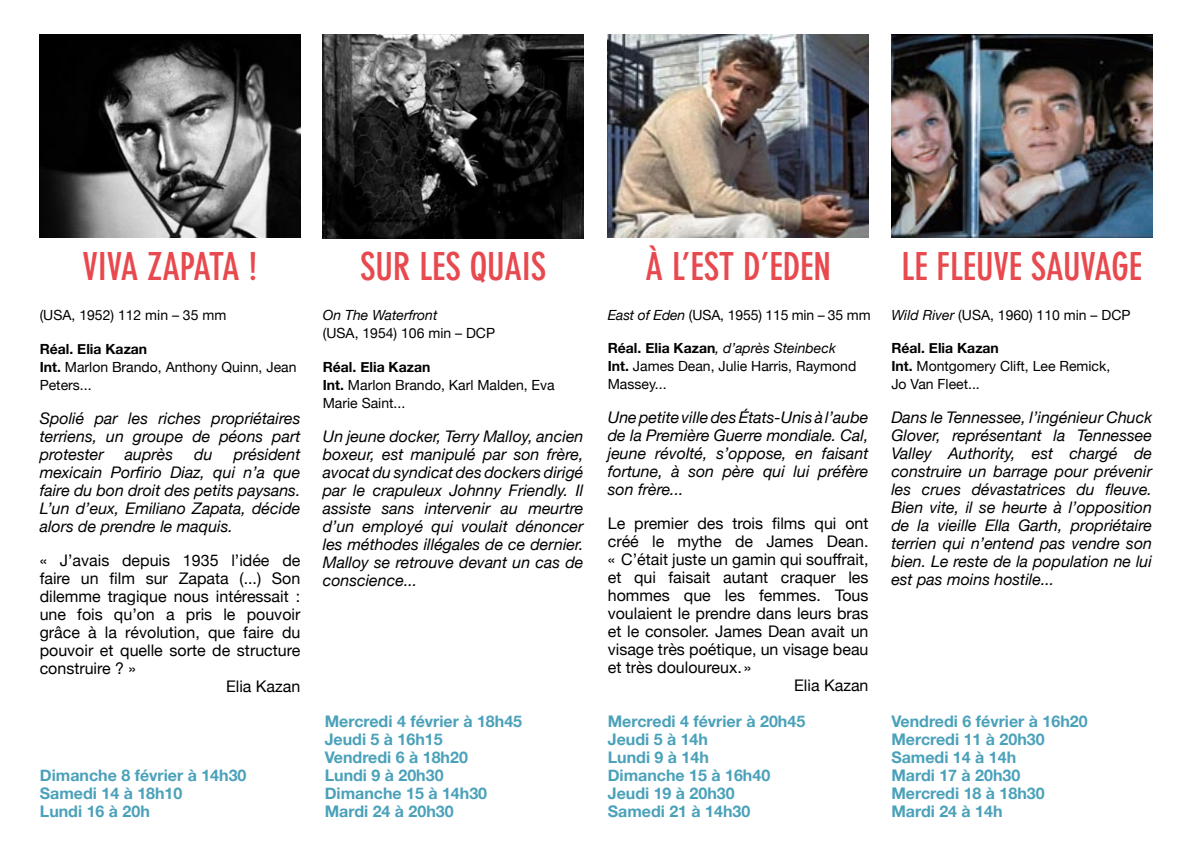
<style>
.page{position:relative;width:1191px;height:851px;background:#fff}
.page>*{position:absolute;margin:0;border:0;box-sizing:border-box;transform-origin:0 0}
.t1{font:700 condensed 38px "DIN Neuzeit Grotesk";letter-spacing:-.005em;color:#e8494e}
.t2{font:700 condensed 38px "DIN Neuzeit Grotesk";letter-spacing:-.04em;color:#e8494e}
.t3{font:italic 16px/18px "Helvetica Neue";color:#000;text-align:justify}
.t4{font:16px "Helvetica Neue";color:#000}
.t5{font:700 16px/18px "Helvetica Neue";color:#4aa1ba}
.t6{font:14px/18px "Helvetica Neue";color:#000}
.t7{font:italic 14px "Helvetica Neue";color:#000}
.s1{font-weight:700}
.s2{font-style:italic}
</style>
<div class="page">
<img style="left:40px;top:34px;width:260px;height:204px">
<img style="left:323px;top:34px;width:260px;height:204px">
<img style="left:608px;top:34px;width:260px;height:204px">
<img style="left:891px;top:34px;width:261px;height:204px">
<h1 class="t2" style="left:83px;top:244px;width:176px">VIVA ZAPATA !</h1>
<h1 class="t1" style="left:360px;top:244px;width:188px">SUR LES QUAIS</h1>
<h1 class="t1" style="left:645px;top:244px;width:187px">À L’EST D’EDEN</h1>
<h1 class="t1" style="left:901px;top:244px;width:242px">LE FLEUVE SAUVAGE</h1>
<p class="t6" style="left:40px;top:304px;width:188px">(USA, 1952) 112 min – 35 mm</p>
<p class="t7" style="left:323px;top:303px;width:116px">On The Waterfront</p>
<p class="t6" style="left:323px;top:323px;width:174px">(USA, 1954) 106 min – DCP</p>
<p class="t6" style="left:40px;top:339px;width:258px"><span class="s1">Réal. Elia Kazan<br>Int.</span> Marlon Brando, Anthony Quinn, Jean<br>Peters...</p>
<p class="t3" style="left:40px;top:408px;width:262px">Spolié par les riches propriétaires terriens, un groupe de péons part protester</p>
<p class="t3" style="left:40px;top:444px;width:262px;text-indent:194px">président mexicain Porfirio Diaz, qui n’a que faire du bon droit des petits paysans.<br>L’un d’eux, Emiliano Zapata, décide alors de prendre le maquis.</p>
<p class="t4" style="left:40px;top:546px;width:262px">« J’avais depuis 1935 l’idée de</p>
<p class="t4" style="left:40px;top:564px;width:262px">faire un film sur Zapata (...) Son</p>
<p class="t4" style="left:40px;top:582px;width:262px">dilemme tragique nous intéressait :</p>
<p class="t4" style="left:40px;top:600px;width:262px">une fois qu’on a pris le pouvoir</p>
<p class="t4" style="left:40px;top:618px;width:262px">grâce à la révolution, que faire du</p>
<p class="t4" style="left:40px;top:636px;width:262px">pouvoir et quelle sorte de structure</p>
<p class="t4" style="left:40px;top:654px;width:98px">construire ? »</p>
<p class="t4" style="left:226px;top:672px;width:76px">Elia Kazan</p>
<p class="t3" style="left:125px;top:444px;width:50px">auprès</p>
<p class="t3" style="left:194px;top:444px;width:20px">du</p>
<p class="t6" style="left:323px;top:356px;width:233px"><span class="s1">Réal. Elia Kazan<br>Int.</span> Marlon Brando, Karl Malden, Eva<br>Marie Saint...</p>
<p class="t3" style="left:323px;top:426px;width:262px">Un jeune docker, Terry Malloy, ancien boxeur, est manipulé par son frère, avocat du syndicat des dockers dirigé par le crapuleux Johnny Friendly. Il assiste sans intervenir au meurtre d’un employé qui voulait dénoncer les méthodes illégales de ce dernier.<br>Malloy se retrouve devant un cas de conscience...</p>
<p class="t6" style="left:608px;top:305px;width:264px"><span class="s2">East of Eden</span> (USA, 1955) 115 min – 35 mm</p>
<p class="t6" style="left:891px;top:305px;width:241px"><span class="s2">Wild River</span> (USA, 1960) 110 min – DCP</p>
<p class="t6" style="left:608px;top:337px;width:250px"><span class="s1">Réal. Elia Kazan</span><span class="s2">, d’après Steinbeck<br></span><span class="s1">Int.</span> James Dean, Julie Harris, Raymond<br>Massey...</p>
<p class="t3" style="left:608px;top:407px;width:262px">Une petite ville des États-Unis à l’aube de la Première Guerre mondiale. Cal, jeune révolté, s’oppose, en faisant fortune, à son père qui lui préfère son frère...</p>
<p class="t4" style="left:608px;top:509px;width:262px">Le premier des trois films qui ont</p>
<p class="t4" style="left:608px;top:527px;width:262px">créé le mythe de James Dean.</p>
<p class="t4" style="left:608px;top:545px;width:262px">« C’était juste un gamin qui souffrait,</p>
<p class="t4" style="left:608px;top:563px;width:262px">et qui faisait autant craquer les</p>
<p class="t4" style="left:608px;top:581px;width:262px">hommes que les femmes. Tous</p>
<p class="t4" style="left:608px;top:599px;width:262px">voulaient le prendre dans leurs bras</p>
<p class="t4" style="left:608px;top:617px;width:262px">et le consoler. James Dean avait un</p>
<p class="t4" style="left:608px;top:635px;width:262px">visage très poétique, un visage beau</p>
<p class="t4" style="left:608px;top:653px;width:145px">et très douloureux. »</p>
<p class="t4" style="left:794px;top:671px;width:76px">Elia Kazan</p>
<p class="t6" style="left:891px;top:337px;width:220px"><span class="s1">Réal. Elia Kazan<br>Int.</span> Montgomery Clift, Lee Remick,<br>Jo Van Fleet...</p>
<p class="t3" style="left:891px;top:407px;width:262px">Dans le Tennessee, l’ingénieur Chuck Glover, représentant la Tennessee Valley Authority, est chargé de construire un barrage pour prévenir les crues dévastatrices du fleuve.<br>Bien vite, il se heurte à l’opposition de la vieille Ella Garth, propriétaire terrien qui n’entend pas vendre son bien. Le reste de la population ne lui est pas moins hostile...</p>
<p class="t5" style="left:40px;top:764px;width:208px">Dimanche 8 février à 14h30<br>Samedi 14 à 18h10<br>Lundi 16 à 20h</p>
<p class="t5" style="left:325px;top:711px;width:199px">Mercredi 4 février à 18h45<br>Jeudi 5 à 16h15<br>Vendredi 6 à 18h20<br>Lundi 9 à 20h30<br>Dimanche 15 à 14h30<br>Mardi 24 à 20h30</p>
<p class="t5" style="left:608px;top:711px;width:199px">Mercredi 4 février à 20h45<br>Jeudi 5 à 14h<br>Lundi 9 à 14h<br>Dimanche 15 à 16h40<br>Jeudi 19 à 20h30<br>Samedi 21 à 14h30</p>
<p class="t5" style="left:891px;top:711px;width:198px">Vendredi 6 février à 16h20<br>Mercredi 11 à 20h30<br>Samedi 14 à 14h<br>Mardi 17 à 20h30<br>Mercredi 18 à 18h30<br>Mardi 24 à 14h</p>
</div>
